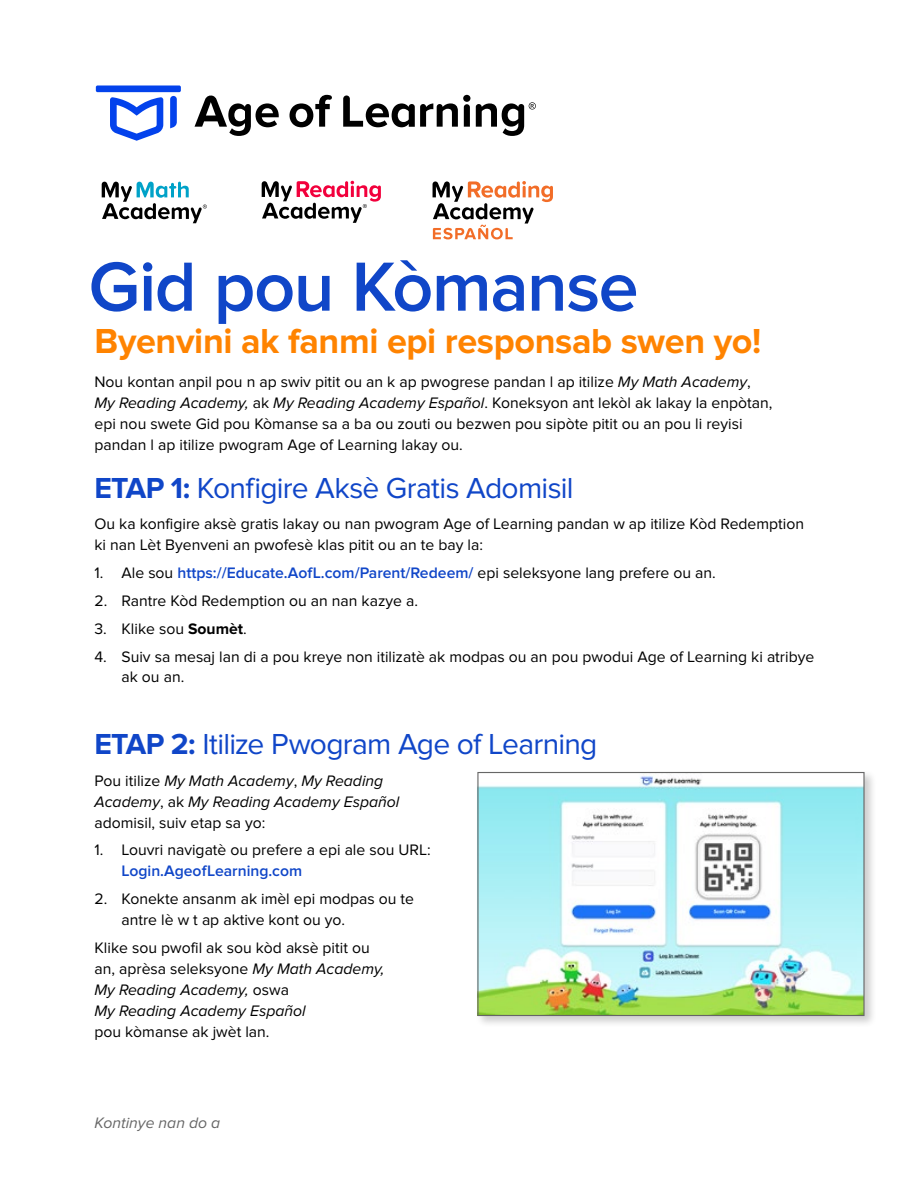
<style>
.page{position:relative;width:918px;height:1188px;background:#fff}
.page>*{position:absolute;margin:0;border:0;box-sizing:border-box;transform-origin:0 0}
.t1{font:600 72px "Aof L Sans";letter-spacing:-.025em;color:#1046c8}
.t2{font:700 36px "Aof L Sans";letter-spacing:-.01em;color:#ff8300}
.t3{font:30px "Aof L Sans";letter-spacing:-.025em;color:#1046c8}
.t4{font:15.75px/21px "Aof L Sans";color:#000}
.t5{font:600 15.75px "Aof L Sans";color:#1046c8}
.t6{font:italic 15.75px/21px "Aof L Sans";color:#000}
.t7{font:italic 15.75px "Aof L Sans";color:#666}
.s1{font-style:italic}
.s2{font-weight:700}
.s3{font-weight:400;color:#000}
.s4{font-style:normal}
</style>
<div class="page">
<svg style="left:102px;top:182px;width:105px;height:41px"></svg>
<svg style="left:262px;top:180px;width:119px;height:43px"></svg>
<svg style="left:433px;top:181px;width:120px;height:58px"></svg>
<svg style="left:195px;top:95px;width:84px;height:41px"></svg>
<svg style="left:289px;top:95px;width:43px;height:32px"></svg>
<svg style="left:343px;top:95px;width:127px;height:32px"></svg>
<svg style="left:110px;top:97px;width:53px;height:44px"></svg>
<div style="left:96px;top:85px;width:85px;height:7px;background:#0342ec;border-radius:2px"></div>
<svg style="left:170px;top:96px;width:7px;height:32px"></svg>
<svg style="left:476px;top:102px;width:60px;height:34px"></svg>
<div style="left:475px;top:770px;width:401px;height:258px;background:#000;opacity:.2"></div>
<img style="left:479px;top:774px;width:384px;height:240px">
<div style="left:477px;top:772px;width:388px;height:244px;border:1px solid #666"></div>
<h1 class="t1" style="left:88px;top:245px;width:552px">Gid pou Kòmanse</h1>
<h2 class="t2" style="left:94px;top:320px;width:668px">Byenvini ak fanmi epi responsab swen yo!</h2>
<p class="t4" style="left:94px;top:372px;width:679px">Nou kontan anpil pou n ap swiv pitit ou an k ap pwogrese pandan l ap itilize <span class="s1">My Math Academy</span>, <span class="s1">My Reading Academy,</span> ak <span class="s1">My Reading Academy Español</span>. Koneksyon ant lekòl ak lakay la enpòtan, epi nou swete Gid pou Kòmanse sa a ba ou zouti ou bezwen pou sipòte pitit ou an pou li reyisi pandan l ap itilize pwogram Age of Learning lakay ou.</p>
<h3 class="t3" style="left:94px;top:470px;width:481px"><span class="s2">ETAP 1:</span> Konfigire Aksè Gratis Adomisil</h3>
<p class="t4" style="left:94px;top:514px;width:711px">Ou ka konfigire aksè gratis lakay ou nan pwogram Age of Learning pandan w ap itilize Kòd Redemption ki nan Lèt Byenveni an pwofesè klas pitit ou an te bay la:</p>
<p class="t5" style="left:94px;top:564px;width:623px"><span class="s3">1. Ale sou</span> https://Educate.AofL.com/Parent/Redeem/ <span class="s3">epi seleksyone lang prefere ou an.</span></p>
<p class="t4" style="left:94px;top:590px;width:325px">2. Rantre Kòd Redemption ou an nan kazye a.</p>
<p class="t4" style="left:94px;top:618px;width:154px">3. Klike sou <span class="s2">Soumèt</span>.</p>
<p class="t4" style="left:121px;top:646px;width:694px;text-indent:-27px">4. Suiv sa mesaj lan di a pou kreye non itilizatè ak modpas ou an pou pwodui Age of Learning ki atribye ak ou an.</p>
<h3 class="t3" style="left:94px;top:727px;width:505px"><span class="s2">ETAP 2:</span> Itilize Pwogram Age of Learning</h3>
<p class="t6" style="left:94px;top:770px;width:306px"><span class="s4">Pou itilize</span> My Math Academy<span class="s4">,</span> My Reading<br>Academy<span class="s4">, ak</span> My Reading Academy Español <span class="s4">adomisil, suiv etap sa yo:</span></p>
<p class="t4" style="left:94px;top:840px;width:338px">1. Louvri navigatè ou prefere a epi ale sou URL:</p>
<p class="t5" style="left:121px;top:862px;width:182px">Login.AgeofLearning.com</p>
<p class="t4" style="left:121px;top:889px;width:294px;text-indent:-27px">2. Konekte ansanm ak imèl epi modpas ou te antre lè w t ap aktive kont ou yo.</p>
<p class="t4" style="left:94px;top:937px;width:292px">Klike sou pwofil ak sou kòd aksè pitit ou an, aprèsa seleksyone <span class="s1">My Math Academy,<br>My Reading Academy,</span> oswa<br><span class="s1">My Reading Academy Español</span></p>
<p class="t4" style="left:94px;top:1021px;width:177px">pou kòmanse ak jwèt lan.</p>
<p class="t7" style="left:94px;top:1114px;width:127px">Kontinye nan do a</p>
</div>
